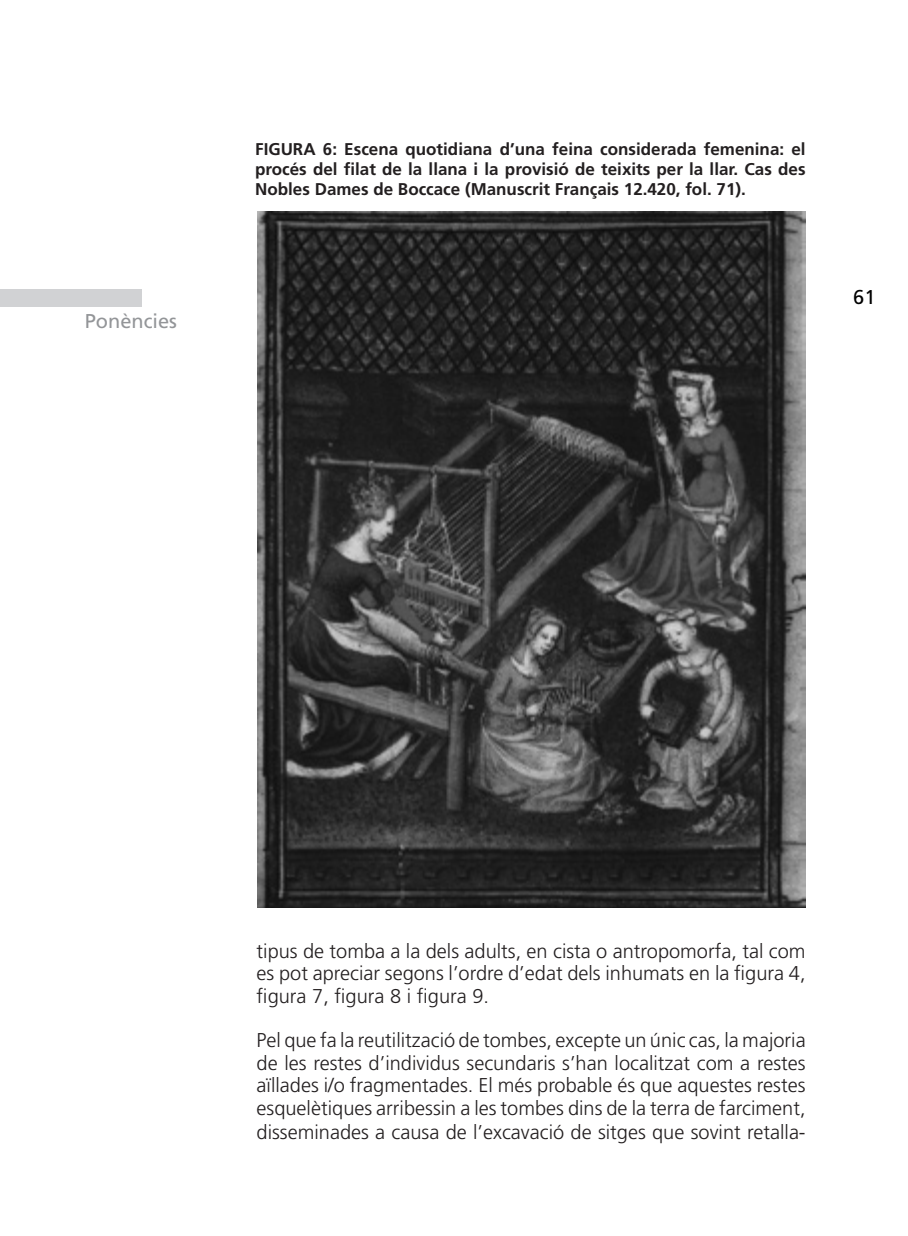
<style>
.page{position:relative;width:908px;height:1236px;background:#fff}
.page>*{position:absolute;margin:0;border:0;box-sizing:border-box;transform-origin:0 0}
.TEXT_TIRAT{font:300 20px/22.8px "Frutiger";color:#231f20;text-align:justify}
.t1{font:20px "Frutiger";color:#939598}
.t2{font:20px "Frutiger";color:#000}
.TABLES{font:700 17px/20.4px "Frutiger";color:#231f20;text-align:justify}
</style>
<div class="page">
<img style="left:257px;top:211px;width:548px;height:696px">
<div style="left:0;top:289px;width:141px;height:17px;background:#d1d2d4"></div>
<p class="t1" style="left:85px;top:309px;width:94px">Ponències</p>
<p class="TABLES" style="left:255px;top:139px;width:551px">FIGURA 6: Escena quotidiana d’una feina considerada femenina: el procés del filat de la llana i la provisió de teixits per la llar. Cas des Nobles Dames de Boccace (Manuscrit Français 12.420, fol. 71).</p>
<p class="t2" style="left:852px;top:285px;width:24px">61</p>
<p class="TEXT_TIRAT" style="left:256px;top:940px;width:550px">tipus de tomba a la dels adults, en cista o antropomorfa, tal com es pot apreciar segons l’ordre d’edat dels inhumats en la figura 4, figura 7, figura 8 i figura 9.</p>
<p class="TEXT_TIRAT" style="left:256px;top:1029px;width:550px">Pel que fa la reutilització de tombes, excepte un únic cas, la majoria de les restes d’individus secundaris s’han localitzat com a restes aïllades i/o fragmentades. El més probable és que aquestes restes esquelètiques arribessin a les tombes dins de la terra de farciment, disseminades a causa de l’excavació de sitges que sovint retalla-</p>
</div>
